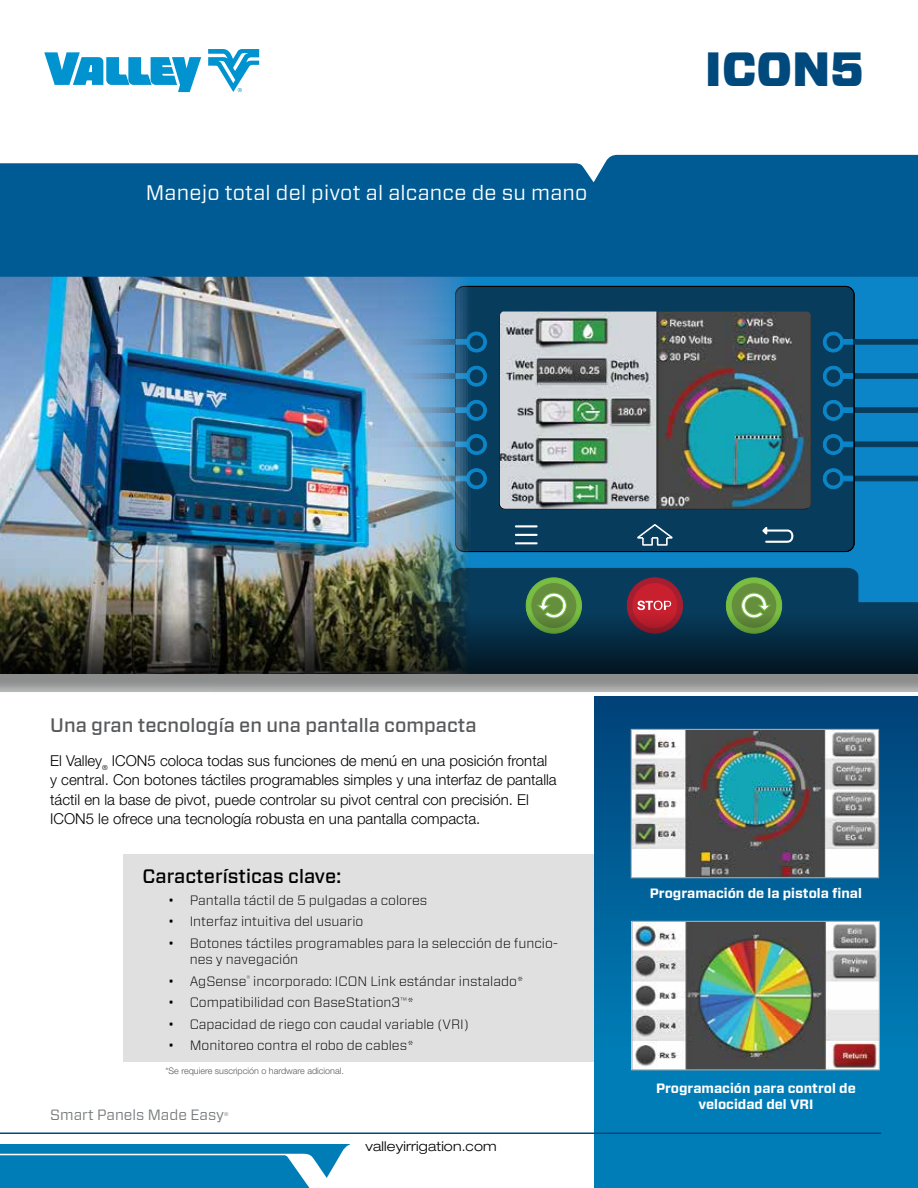
<style>
.page{position:relative;width:918px;height:1188px;background:#fff}
.page>*{position:absolute;margin:0;border:0;box-sizing:border-box;transform-origin:0 0}
.t1{font:900 48px "Forza";color:#00497c}
.t2{font:21px "Forza";letter-spacing:.01em;color:#fff}
.t3{font:500 19.5px "Forza";color:#58595b}
.t4{font:500 19.5px "Forza";color:#000}
.t5{font:300 15px/19.5px "Helvetica Neue LT Pro";color:#000}
.t6{font:15px "Forza";color:#787b7d}
.t7{font:300 13.5px/16.2px "Forza";color:#000}
.t8{font:700 13.5px/16.2px "Forza";color:#fff;text-align:center}
.t9{font:300 expanded 13.5px "Helvetica Neue LT Pro";letter-spacing:.01em;color:#000}
.t10{font:300 9px "Helvetica Neue LT Pro";color:#58595b}
.t11{font:300 5.4px "Helvetica Neue LT Pro";color:#787b7d}
</style>
<div class="page">
<svg style="left:0;top:1144px;width:351px;height:44px;background:#1f8dbf"></svg>
<div style="left:594px;top:696px;width:324px;height:492px;background:#007db6"></div>
<svg style="left:594px;top:696px;width:324px;height:295px;background:#00588f"></svg>
<div style="left:0;top:281px;width:918px;height:414px;background:#000;opacity:.26"></div>
<img style="left:0;top:277px;width:215px;height:336px">
<img style="left:215px;top:277px;width:116px;height:325px">
<svg style="left:215px;top:602px;width:116px;height:11px"></svg>
<img style="left:336px;top:277px;width:46px;height:336px">
<hr style="left:215px;top:407px;width:117px;height:1px;background:#000">
<hr style="left:215px;top:412px;width:117px;height:1px;background:#000">
<hr style="left:215px;top:344px;width:117px;height:1px;background:#000">
<hr style="left:215px;top:373px;width:117px;height:1px;background:#000">
<hr style="left:215px;top:378px;width:117px;height:1px;background:#000">
<hr style="left:331px;top:344px;width:1px;height:30px;background:#000">
<hr style="left:331px;top:378px;width:1px;height:30px;background:#000">
<hr style="left:331px;top:412px;width:1px;height:30px;background:#000">
<svg style="left:331px;top:447px;width:1px;height:29px"></svg>
<svg style="left:215px;top:339px;width:117px;height:5px"></svg>
<svg style="left:215px;top:374px;width:117px;height:4px"></svg>
<svg style="left:215px;top:408px;width:117px;height:4px"></svg>
<svg style="left:215px;top:442px;width:117px;height:5px"></svg>
<svg style="left:215px;top:476px;width:117px;height:5px"></svg>
<img style="left:382px;top:277px;width:536px;height:336px">
<img style="left:500px;top:312px;width:306px;height:197px">
<svg style="left:0;top:613px;width:918px;height:60px;background:#1f2d2e"></svg>
<div style="left:123px;top:854px;width:471px;height:208px;background:#e0e0e0"></div>
<svg style="left:208px;top:49px;width:51px;height:43px"></svg>
<svg style="left:44px;top:52px;width:157px;height:40px"></svg>
<div style="left:0;top:155px;width:918px;height:122px;background:#005b94"></div>
<img style="left:633px;top:731px;width:244px;height:145px">
<div style="left:631px;top:729px;width:248px;height:149px;border:1px solid #a7a9ac"></div>
<img style="left:633px;top:923px;width:245px;height:145px">
<div style="left:631px;top:921px;width:249px;height:149px;border:1px solid #a7a9ac"></div>
<hr style="left:0;top:1132px;width:881px;height:2px;background:#00497c">
<h2 class="t2" style="left:146px;top:179px;width:443px">Manejo total del pivot al alcance de su mano</h2>
<h1 class="t1" style="left:705px;top:37px;width:161px">ICON5</h1>
<h3 class="t3" style="left:50px;top:713px;width:428px">Una gran tecnología en una pantalla compacta</h3>
<p class="t5" style="left:50px;top:751px;width:508px">El Valley<sub>®</sub> ICON5 coloca todas sus funciones de menú en una posición frontal y central. Con botones táctiles programables simples y una interfaz de pantalla táctil en la base de pivot, puede controlar su pivot central con precisión. El ICON5 le ofrece una tecnología robusta en una pantalla compacta.</p>
<h3 class="t4" style="left:143px;top:863px;width:201px">Características clave:</h3>
<p class="t7" style="left:168px;top:891px;width:261px">• Pantalla táctil de 5 pulgadas a colores</p>
<p class="t7" style="left:168px;top:913px;width:197px">• Interfaz intuitiva del usuario</p>
<p class="t7" style="left:190px;top:935px;width:370px;text-indent:-22px">• Botones táctiles programables para la selección de funcio&shy;nes y navegación</p>
<p class="t7" style="left:168px;top:972px;width:357px">• AgSense<sup>®</sup> incorporado: ICON Link estándar instalado*</p>
<p class="t7" style="left:168px;top:994px;width:247px">• Compatibilidad con BaseStation3<sup>™</sup>*</p>
<p class="t7" style="left:168px;top:1016px;width:302px">• Capacidad de riego con caudal variable (VRI)</p>
<p class="t7" style="left:168px;top:1037px;width:248px">• Monitoreo contra el robo de cables*</p>
<p class="t10" style="left:165px;top:1065px;width:180px">*Se requiere suscripción o hardware adicional.</p>
<p class="t6" style="left:50px;top:1105px;width:175px">Smart Panels Made Easy</p>
<p class="t11" style="left:224px;top:1111px;width:6px">®</p>
<p class="t9" style="left:366px;top:1138px;width:133px">valleyirrigation.com</p>
<p class="t8" style="left:650px;top:885px;width:214px">Programación de la pistola final</p>
<p class="t8" style="left:656px;top:1080px;width:201px">Programación para control de velocidad del VRI</p>
</div>
